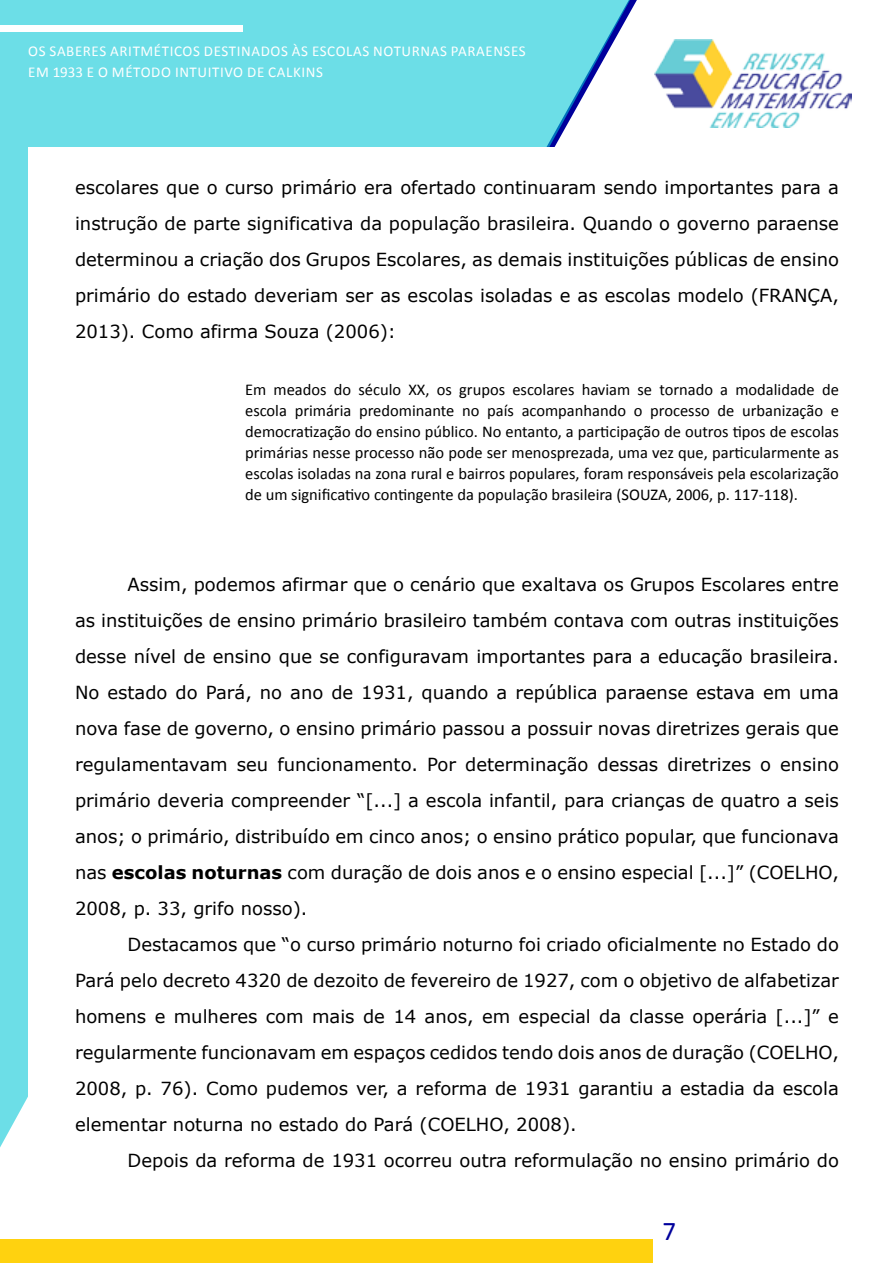
<style>
.page{position:relative;width:893px;height:1263px;background:#fff}
.page>*{position:absolute;margin:0;border:0;box-sizing:border-box;transform-origin:0 0}
.t1{font:27px "Calibri";color:#00009c}
.PARÁGRAFO_MATEMÁTICA{font:18px/36px "Verdana";color:#000;text-align:justify}
.CITAÇÃO_MATEMÁTICA{font:16.5px/21px "Calibri";color:#000;text-align:justify}
.t2{font:15px/21px "Calibri";letter-spacing:.04em;color:#fff}
.s1{font-weight:700}
</style>
<div class="page">
<img style="left:654px;top:39px;width:197px;height:88px">
<div style="left:0;top:0;width:630px;height:1147px;background:#6cdee7"></div>
<div style="left:0;top:25px;width:242px;height:6px;background:#fff"></div>
<div style="left:0;top:1239px;width:653px;height:24px;background:#ffd20f"></div>
<div style="left:28px;top:148px;width:835px;height:1074px;background:#fff"></div>
<p class="t2" style="left:28px;top:41px;width:499px">OS SABERES ARITMÉTICOS DESTINADOS ÀS ESCOLAS NOTURNAS PARAENSES<br>EM 1933 E O MÉTODO INTUITIVO DE CALKINS</p>
<p class="PARÁGRAFO_MATEMÁTICA" style="left:75px;top:169px;width:765px">escolares que o curso primário era ofertado continuaram sendo importantes para a instrução de parte significativa da população brasileira. Quando o governo paraense determinou a criação dos Grupos Escolares, as demais instituições públicas de ensino primário do estado deveriam ser as escolas isoladas e as escolas modelo (FRANÇA, 2013). Como afirma Souza (2006):</p>
<p class="CITAÇÃO_MATEMÁTICA" style="left:245px;top:379px;width:595px">Em meados do século XX, os grupos escolares haviam se tornado a modalidade de escola primária predominante no país acompanhando o processo de urbanização e democratização do ensino público. No entanto, a participação de outros tipos de escolas primárias nesse processo não pode ser menosprezada, uma vez que, particularmente as escolas isoladas na zona rural e bairros populares, foram responsáveis pela escolarização de um significativo contingente da população brasileira (SOUZA, 2006, p. 117-118).</p>
<p class="PARÁGRAFO_MATEMÁTICA" style="left:75px;top:566px;width:765px;text-indent:52px">Assim, podemos afirmar que o cenário que exaltava os Grupos Escolares entre as instituições de ensino primário brasileiro também contava com outras instituições desse nível de ensino que se configuravam importantes para a educação brasileira.<br>No estado do Pará, no ano de 1931, quando a república paraense estava em uma nova fase de governo, o ensino primário passou a possuir novas diretrizes gerais que regulamentavam seu funcionamento. Por determinação dessas diretrizes o ensino primário deveria compreender “[...] a escola infantil, para crianças de quatro a seis anos; o primário, distribuído em cinco anos; o ensino prático popular, que funcionava nas <span class="s1">escolas noturnas</span> com duração de dois anos e o ensino especial [...]” (COELHO, 2008, p. 33, grifo nosso).</p>
<p class="PARÁGRAFO_MATEMÁTICA" style="left:75px;top:926px;width:765px;text-indent:52px">Destacamos que “o curso primário noturno foi criado oficialmente no Estado do Pará pelo decreto 4320 de dezoito de fevereiro de 1927, com o objetivo de alfabetizar homens e mulheres com mais de 14 anos, em especial da classe operária [...]” e regularmente funcionavam em espaços cedidos tendo dois anos de duração (COELHO, 2008, p. 76). Como pudemos ver, a reforma de 1931 garantiu a estadia da escola elementar noturna no estado do Pará (COELHO, 2008).</p>
<p class="PARÁGRAFO_MATEMÁTICA" style="left:128px;top:1142px;width:713px">Depois da reforma de 1931 ocorreu outra reformulação no ensino primário do</p>
<h1 class="t1" style="left:662px;top:1213px;width:15px">7</h1>
</div>
